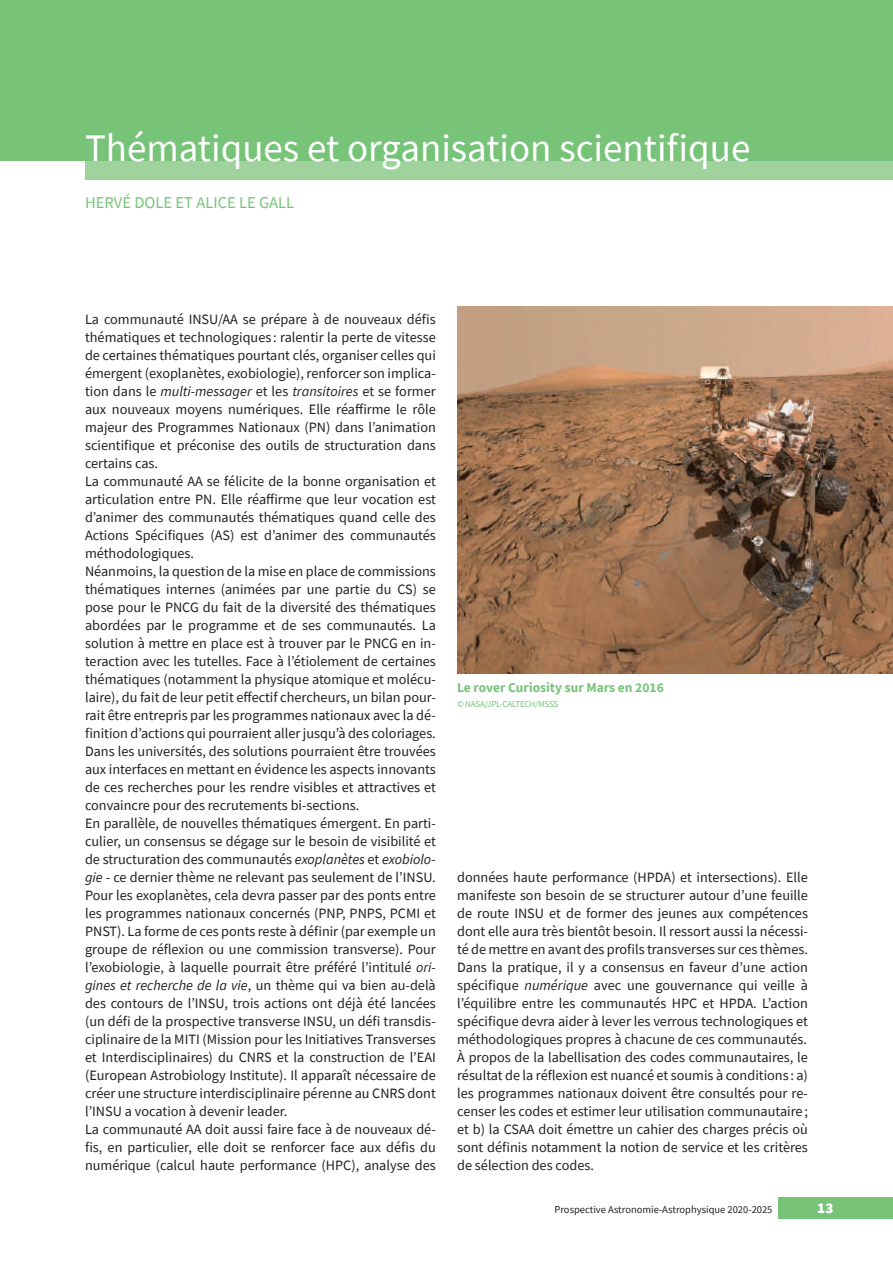
<style>
.page{position:relative;width:893px;height:1263px;background:#fff}
.page>*{position:absolute;margin:0;border:0;box-sizing:border-box;transform-origin:0 0}
.t1{font:39px "Source Sans Pro";color:#fff}
.t2{font:16.5px "Source Sans Pro";color:#77c479}
.t3{font:900 15px "Source Sans Pro";color:#fff}
.t4{font:14.25px/18px "Source Sans Pro";color:#231f20}
.t5{font:700 13.5px "Source Sans Pro";color:#77c479}
.t6{font:10.5px "Source Sans Pro";color:#231f20}
.t7{font:9px "Source Sans Pro";letter-spacing:-.02em;color:#77c479}
.s1{font-style:italic}
</style>
<div class="page">
<div style="left:778px;top:1197px;width:115px;height:21px;background:#77c479"></div>
<div style="left:0;top:0;width:893px;height:161px;background:#77c479"></div>
<img style="left:457px;top:306px;width:436px;height:367px">
<div style="left:85px;top:161px;width:808px;height:19px;background:#a0d29e"></div>
<h1 class="t1" style="left:85px;top:123px;width:667px">Thématiques et organisation scientifique</h1>
<p class="t2" style="left:85px;top:192px;width:211px">HERVÉ DOLE ET ALICE LE GALL</p>
<p class="t4" style="left:85px;top:310px;width:352px">La communauté INSU/AA se prépare à de nouveaux défis thématiques et technologiques : ralentir la perte de vitesse de certaines thématiques pourtant clés, organiser celles qui émergent (exoplanètes, exobiologie), renforcer son implica&shy;tion dans le <span class="s1">multi-messager</span> et les <span class="s1">transitoires</span> et se former aux nouveaux moyens numériques. Elle réaffirme le rôle majeur des Programmes Nationaux (PN) dans l’animation scientifique et préconise des outils de structuration dans certains cas.<br>La communauté AA se félicite de la bonne organisation et articulation entre PN. Elle réaffirme que leur vocation est d’animer des communautés thématiques quand celle des Actions Spécifiques (AS) est d’animer des communautés méthodologiques.<br>Néanmoins, la question de la mise en place de commissions thématiques internes (animées par une partie du CS) se pose pour le PNCG du fait de la diversité des thématiques abordées par le programme et de ses communautés. La solution à mettre en place est à trouver par le PNCG en in&shy;teraction avec les tutelles. Face à l’étiolement de certaines thématiques (notamment la physique atomique et molécu&shy;laire), du fait de leur petit effectif chercheurs, un bilan pour&shy;rait être entrepris par les programmes nationaux avec la dé&shy;finition d’actions qui pourraient aller jusqu’à des coloriages.<br>Dans les universités, des solutions pourraient être trouvées aux interfaces en mettant en évidence les aspects innovants de ces recherches pour les rendre visibles et attractives et convaincre pour des recrutements bi-sections.<br>En parallèle, de nouvelles thématiques émergent. En parti&shy;culier, un consensus se dégage sur le besoin de visibilité et de structuration des communautés <span class="s1">exoplanètes</span> et <span class="s1">exobiolo&shy;gie</span> - ce dernier thème ne relevant pas seulement de l’INSU.<br>Pour les exoplanètes, cela devra passer par des ponts entre les programmes nationaux concernés (PNP, PNPS, PCMI et PNST). La forme de ces ponts reste à définir (par exemple un groupe de réflexion ou une commission transverse). Pour l’exobiologie, à laquelle pourrait être préféré l’intitulé <span class="s1">ori&shy;gines et recherche de la vie</span>, un thème qui va bien au-delà des contours de l’INSU, trois actions ont déjà été lancées (un défi de la prospective transverse INSU, un défi transdis&shy;ciplinaire de la MITI (Mission pour les Initiatives Transverses et Interdisciplinaires) du CNRS et la construction de l’EAI (European Astrobiology Institute). Il apparaît nécessaire de créer une structure interdisciplinaire pérenne au CNRS dont l’INSU a vocation à devenir leader.<br>La communauté AA doit aussi faire face à de nouveaux dé&shy;fis, en particulier, elle doit se renforcer face aux défis du numérique (calcul haute performance (HPC), analyse des</p>
<p class="t5" style="left:457px;top:678px;width:208px">Le rover Curiosity sur Mars en 2016</p>
<p class="t7" style="left:457px;top:698px;width:103px">© NASA/JPL-CALTECH/MSSS</p>
<p class="t4" style="left:457px;top:868px;width:352px;text-align:justify">données haute performance (HPDA) et intersections). Elle manifeste son besoin de se structurer autour d’une feuille de route INSU et de former des jeunes aux compétences dont elle aura très bientôt besoin. Il ressort aussi la nécessi&shy;té de mettre en avant des profils transverses sur ces thèmes.<br>Dans la pratique, il y a consensus en faveur d’une action spécifique <span class="s1">numérique</span> avec une gouvernance qui veille à l’équilibre entre les communautés HPC et HPDA. L’action spécifique devra aider à lever les verrous technologiques et méthodologiques propres à chacune de ces communautés.<br>À propos de la labellisation des codes communautaires, le résultat de la réflexion est nuancé et soumis à conditions : a) les programmes nationaux doivent être consultés pour re&shy;censer les codes et estimer leur utilisation communautaire; et b) la CSAA doit émettre un cahier des charges précis où sont définis notamment la notion de service et les critères de sélection des codes.</p>
<p class="t6" style="left:554px;top:1203px;width:220px">Prospective Astronomie-Astrophysique 2020-2025</p>
<p class="t3" style="left:817px;top:1198px;width:18px">13</p>
</div>
